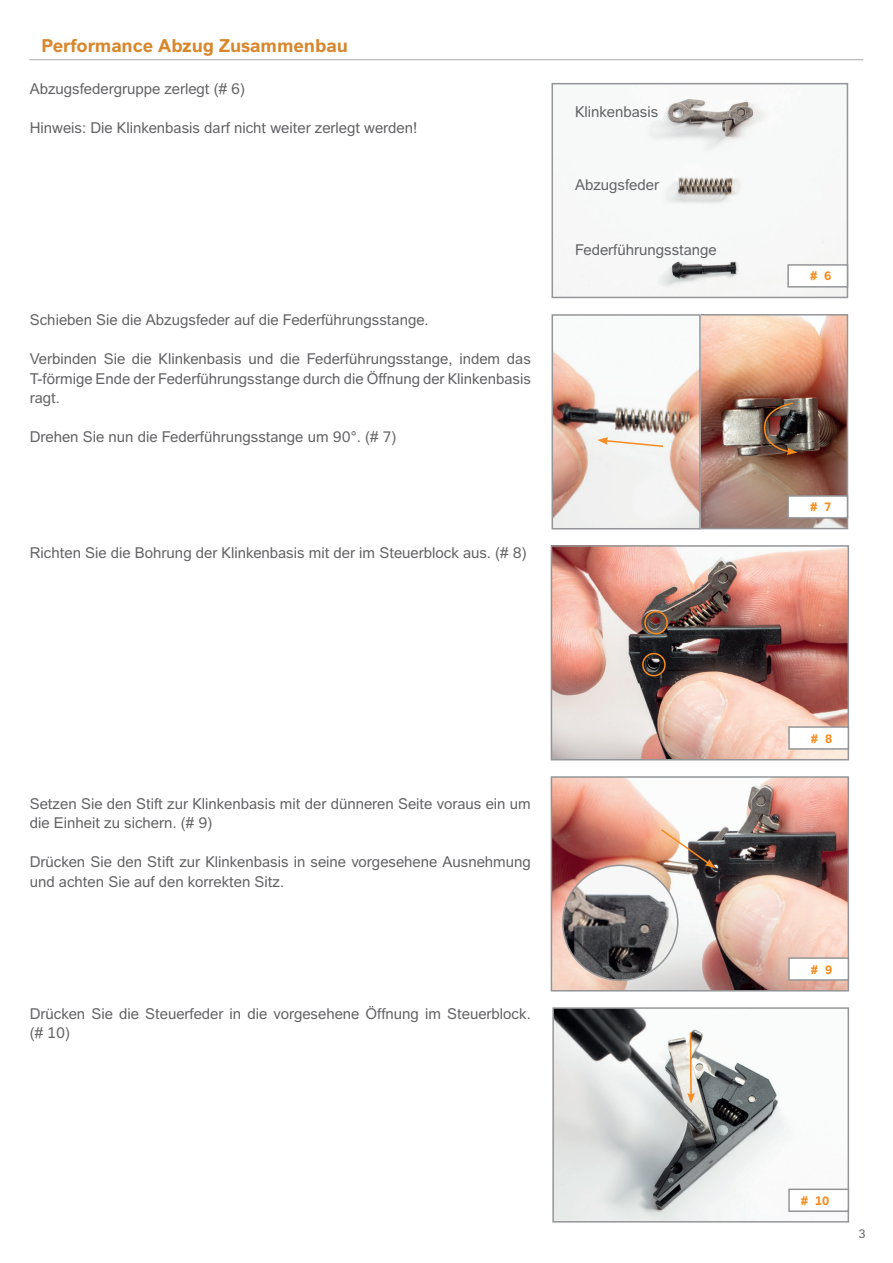
<style>
.page{position:relative;width:893px;height:1263px;background:#fff}
.page>*{position:absolute;margin:0;border:0;box-sizing:border-box;transform-origin:0 0}
.t1{font:700 18px "GLOCK Sans";color:#d8872d}
.t2{font:15px/19.5px "GLOCK Sans";color:#636366}
.t3{font:700 12px "GLOCK Sans";color:#f68b1f}
.t4{font:12px "GLOCK Sans";color:#636366}
.s1{color:#fff}
</style>
<div class="page">
<img style="left:555px;top:1010px;width:235px;height:209px">
<div style="left:552px;top:1007px;width:297px;height:215px;border:2px solid #939598"></div>
<img style="left:554px;top:548px;width:292px;height:209px">
<div style="left:551px;top:545px;width:298px;height:215px;border:2px solid #939598"></div>
<img style="left:554px;top:779px;width:292px;height:209px">
<div style="left:551px;top:776px;width:298px;height:215px;border:2px solid #939598"></div>
<img style="left:563px;top:865px;width:115px;height:115px;border-radius:57px">
<div style="left:562px;top:864px;width:116px;height:117px;border:2px solid #939598;border-radius:50%"></div>
<img style="left:554px;top:98px;width:291px;height:197px">
<div style="left:551px;top:83px;width:297px;height:215px;border:2px solid #939598"></div>
<img style="left:702px;top:317px;width:143px;height:209px">
<div style="left:699px;top:314px;width:149px;height:215px;border:2px solid #939598"></div>
<svg style="left:554px;top:352px;width:144px;height:174px"></svg>
<div style="left:551px;top:314px;width:150px;height:215px;border:2px solid #939598"></div>
<div style="left:788px;top:265px;width:59px;height:22px;background:#fff"></div>
<div style="left:787px;top:264px;width:61px;height:24px;border:2px solid #939598"></div>
<div style="left:788px;top:496px;width:59px;height:22px;background:#fff"></div>
<div style="left:787px;top:495px;width:61px;height:24px;border:2px solid #939598"></div>
<div style="left:789px;top:727px;width:59px;height:22px;background:#fff"></div>
<div style="left:788px;top:726px;width:61px;height:24px;border:2px solid #939598"></div>
<div style="left:789px;top:958px;width:59px;height:22px;background:#fff"></div>
<div style="left:788px;top:957px;width:61px;height:24px;border:2px solid #939598"></div>
<div style="left:788px;top:1188px;width:61px;height:24px;border:2px solid #939598"></div>
<hr style="left:29px;top:59px;width:834px;height:1px;background:#b2b3b7">
<svg style="left:597px;top:437px;width:68px;height:11px"></svg>
<svg style="left:659px;top:828px;width:56px;height:40px"></svg>
<svg style="left:687px;top:1031px;width:8px;height:72px"></svg>
<svg style="left:763px;top:402px;width:34px;height:53px;background:#594034"></svg>
<div style="left:644px;top:611px;width:24px;height:23px;border:2px solid #f68b1f;border-radius:50%"></div>
<div style="left:642px;top:653px;width:24px;height:23px;border:2px solid #f68b1f;border-radius:50%"></div>
<p class="t1" style="left:41px;top:35px;width:308px">Performance Abzug Zusammenbau</p>
<p class="t2" style="left:30px;top:79px;width:217px">Abzugsfedergruppe zerlegt (# 6)</p>
<p class="t2" style="left:30px;top:118px;width:389px">Hinweis: Die Klinkenbasis darf nicht weiter zerlegt werden!</p>
<p class="t2" style="left:30px;top:310px;width:400px">Schieben Sie die Abzugsfeder auf die Federführungsstange.</p>
<p class="t2" style="left:30px;top:349px;width:503px;text-align:justify">Verbinden Sie die Klinkenbasis und die Federführungsstange, indem das T-förmige Ende der Federführungsstange durch die Öffnung der Klinkenbasis ragt.</p>
<p class="t2" style="left:30px;top:427px;width:368px">Drehen Sie nun die Federführungsstange um 90°. (# 7)</p>
<p class="t2" style="left:30px;top:543px;width:498px">Richten Sie die Bohrung der Klinkenbasis mit der im Steuerblock aus. (# 8)</p>
<p class="t2" style="left:575px;top:102px;width:85px">Klinkenbasis</p>
<p class="t2" style="left:575px;top:175px;width:85px">Abzugsfeder</p>
<p class="t2" style="left:575px;top:240px;width:143px">Federführungsstange</p>
<p class="t2" style="left:30px;top:794px;width:503px">Setzen Sie den Stift zur Klinkenbasis mit der dünneren Seite voraus ein um die Einheit zu sichern. (# 9)</p>
<p class="t2" style="left:30px;top:852px;width:503px">Drücken Sie den Stift zur Klinkenbasis in seine vorgesehene Ausnehmung und achten Sie auf den korrekten Sitz.</p>
<p class="t2" style="left:30px;top:1004px;width:503px">Drücken Sie die Steuerfeder in die vorgesehene Öffnung im Steuerblock. (# 10)</p>
<p class="t3" style="left:810px;top:269px;width:31px"># 6<span class="s1">#</span></p>
<p class="t3" style="left:810px;top:500px;width:31px"># 7<span class="s1">#</span></p>
<p class="t3" style="left:811px;top:731px;width:31px"># 8<span class="s1">#</span></p>
<p class="t3" style="left:811px;top:962px;width:31px"># 9<span class="s1">#</span></p>
<p class="t3" style="left:801px;top:1193px;width:48px">#10 <span class="s1">#</span></p>
<p class="t4" style="left:859px;top:1226px;width:9px">3</p>
</div>
